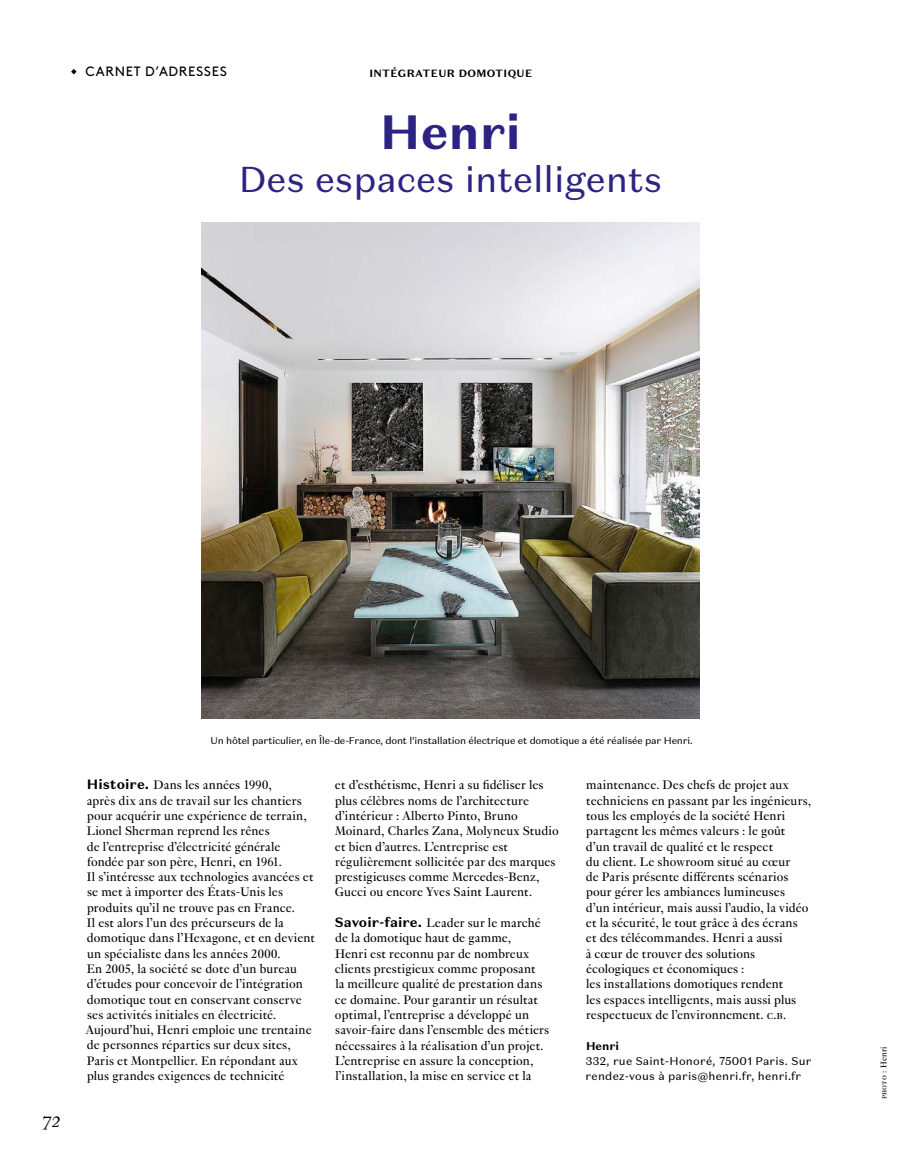
<style>
.page{position:relative;width:902px;height:1170px;background:#fff}
.page>*{position:absolute;margin:0;border:0;box-sizing:border-box;transform-origin:0 0}
.t1{font:700 48px "Domaine Sans Text";color:#2d2382}
.t2{font:36px "Domaine Sans Text";color:#2d2382}
.t3{font:italic 22.5px "Priori Serif OT";color:#000}
.t4{font:13.5px/15.3px "Genath";letter-spacing:.01em;color:#000}
.t5{font:13.5px "Brown Std";letter-spacing:.05em;color:#000}
.t6{font:11.25px/15.3px "Domaine Sans Text";letter-spacing:.02em;color:#000}
.t7{font:700 10.5px "Domaine Sans Text";letter-spacing:.03em;color:#000}
.t8{font:9.75px "Domaine Sans Text";letter-spacing:-.02em;color:#000}
.t9{font:9px "Genath";letter-spacing:.02em;color:#000}
.s1{font-family:"Domaine Sans Text";font-weight:700}
.s2{font-weight:700}
</style>
<div class="page">
<svg style="left:71px;top:69px;width:6px;height:5px"></svg>
<img style="left:202px;top:223px;width:497px;height:495px">
<p class="t5" style="left:86px;top:63px;width:143px">CARNET D’ADRESSES</p>
<p class="t7" style="left:369px;top:66px;width:164px">intégrateur domotique</p>
<p class="t1" style="left:380px;top:101px;width:143px">Henri</p>
<p class="t2" style="left:239px;top:156px;width:424px">Des espaces intelligents</p>
<p class="t3" style="left:43px;top:1110px;width:20px">72</p>
<p class="t8" style="left:211px;top:734px;width:483px">Un hôtel particulier, en Île-de-France, dont l’installation électrique et domotique a été réalisée par Henri.</p>
<p class="t4" style="left:86px;top:776px;width:230px"><span class="s1">Histoire.</span> Dans les années 1990,<br>après dix ans de travail sur les chantiers pour acquérir une expérience de terrain, Lionel Sherman reprend les rênes<br>de l’entreprise d’électricité générale fondée par son père, Henri, en 1961.<br>Il s’intéresse aux technologies avancées et se met à importer des États-Unis les produits qu’il ne trouve pas en France.<br>Il est alors l’un des précurseurs de la domotique dans l’Hexagone, et en devient un spécialiste dans les années 2000.<br>En 2005, la société se dote d’un bureau d’études pour concevoir de l’intégration domotique tout en conservant conserve ses activités initiales en électricité.<br>Aujourd’hui, Henri emploie une trentaine de personnes réparties sur deux sites, Paris et Montpellier. En répondant aux plus grandes exigences de technicité</p>
<p class="t4" style="left:335px;top:776px;width:225px">et d’esthétisme, Henri a su fidéliser les plus célèbres noms de l’architecture d’intérieur : Alberto Pinto, Bruno Moinard, Charles Zana, Molyneux Studio et bien d’autres. L’entreprise est régulièrement sollicitée par des marques prestigieuses comme Mercedes-Benz, Gucci ou encore Yves Saint Laurent.</p>
<p class="t4" style="left:585px;top:776px;width:227px">maintenance. Des chefs de projet aux techniciens en passant par les ingénieurs, tous les employés de la société Henri partagent les mêmes valeurs : le goût d’un travail de qualité et le respect<br>du client. Le showroom situé au cœur<br>de Paris présente différents scénarios pour gérer les ambiances lumineuses d’un intérieur, mais aussi l’audio, la vidéo et la sécurité, le tout grâce à des écrans et des télécommandes. Henri a aussi<br>à cœur de trouver des solutions écologiques et économiques :<br>les installations domotiques rendent<br>les espaces intelligents, mais aussi plus respectueux de l’environnement. c.b.</p>
<p class="t6" style="left:585px;top:1037px;width:227px"><span class="s2">Henri<br></span>332, rue Saint-Honoré, 75001 Paris. Sur rendez-vous à paris@henri.fr, henri.fr</p>
<p class="t4" style="left:335px;top:914px;width:216px"><span class="s1">Savoir-faire.</span> Leader sur le marché de la domotique haut de gamme,<br>Henri est reconnu par de nombreux clients prestigieux comme proposant<br>la meilleure qualité de prestation dans ce domaine. Pour garantir un résultat optimal, l’entreprise a développé un savoir-faire dans l’ensemble des métiers nécessaires à la réalisation d’un projet.<br>L’entreprise en assure la conception, l’installation, la mise en service et la</p>
<p class="t9" style="left:877px;top:1098px;width:54px;rotate:-90deg">photo : Henri</p>
</div>
